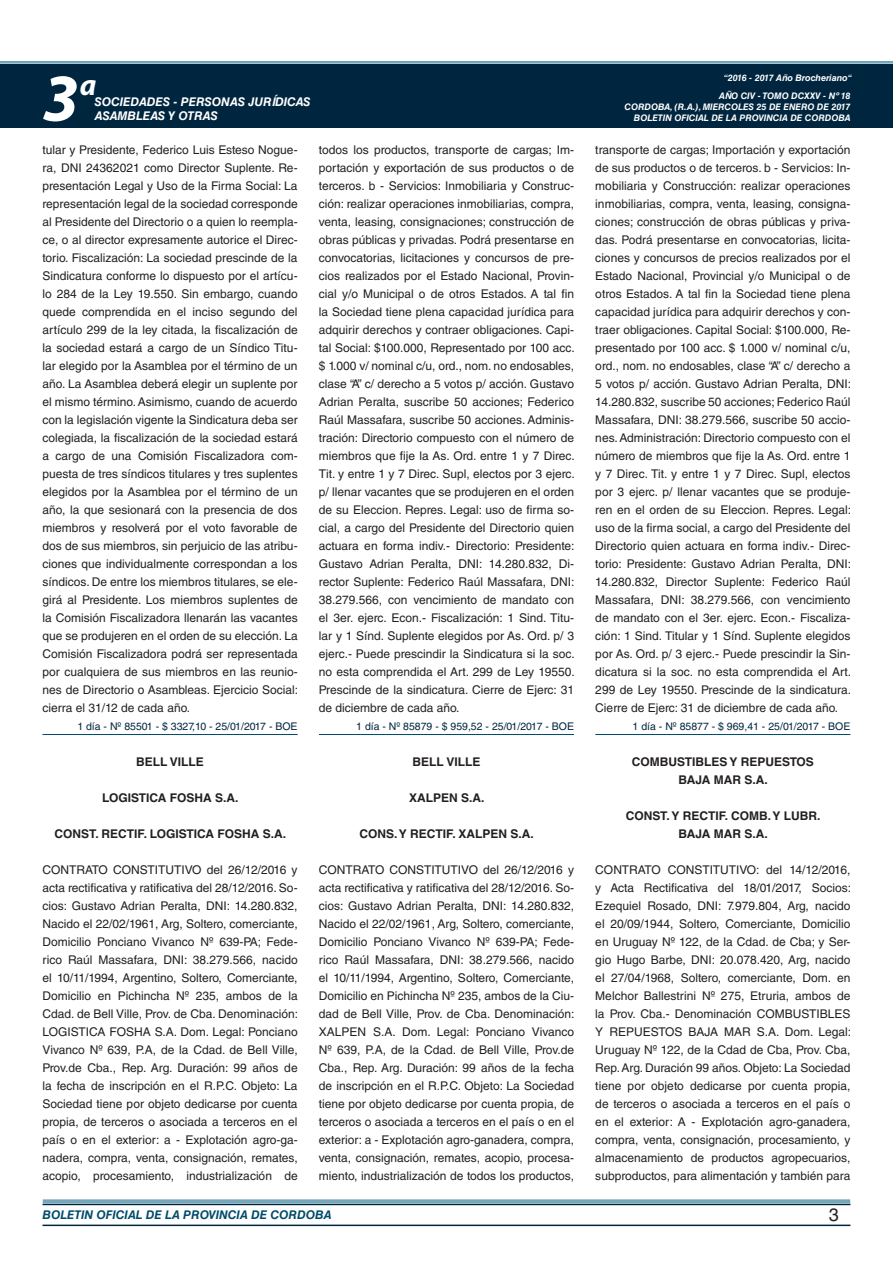
<style>
.page{position:relative;width:893px;height:1263px;background:#fff}
.page>*{position:absolute;margin:0;border:0;box-sizing:border-box;transform-origin:0 0}
.t1{font:italic 700 67.5px "Myriad Pro";color:#fff}
.t2{font:italic 700 30px "Myriad Pro";color:#fff}
.t3{font:18px "Helvetica LT Std";color:#231f20}
.TEXTO_BASE{font:12px/18px "Helvetica LT Std";color:#231f20;text-align:justify}
.RESUELVE{font:700 12px "Helvetica LT Std";color:#231f20}
.t4{font:italic 700 12px "Helvetica LT Std";color:#fff}
.t5{font:italic 700 12px "Helvetica LT Std";color:#004b6c}
.FECHA_DE_VENCIMIENTO{font:10.5px "Helvetica LT Std";color:#00263f}
.t6{font:italic 700 9px/10.8px "Helvetica LT Std";color:#fff;text-align:right}
</style>
<div class="page">
<div style="left:0;top:61px;width:893px;height:6px;background:#fff;opacity:.75"></div>
<div style="left:0;top:64px;width:893px;height:64px;background:#00263f"></div>
<hr style="left:43px;top:1224px;width:807px;height:2px;background:#00263f">
<div style="left:42px;top:1198px;width:809px;height:8px;background:#fff;opacity:.75"></div>
<hr style="left:43px;top:734px;width:255px;height:1px;background:#004b6c">
<hr style="left:319px;top:734px;width:255px;height:1px;background:#004b6c">
<hr style="left:595px;top:734px;width:255px;height:1px;background:#004b6c">
<h1 class="t1" style="left:43px;top:54px;width:38px">3</h1>
<h2 class="t2" style="left:80px;top:66px;width:18px">a</h2>
<p class="t4" style="left:95px;top:94px;width:217px">SOCIEDADES - PERSONAS JURÍDICAS</p>
<p class="t4" style="left:95px;top:109px;width:125px">ASAMBLEAS Y OTRAS</p>
<p class="TEXTO_BASE" style="left:43px;top:141px;width:257px">tular y Presidente, Federico Luis Esteso Nogue&shy;ra, DNI 24362021 como Director Suplente. Re&shy;presentación Legal y Uso de la Firma Social: La representación legal de la sociedad corresponde al Presidente del Directorio o a quien lo reempla&shy;ce, o al director expresamente autorice el Direc&shy;torio. Fiscalización: La sociedad prescinde de la Sindicatura conforme lo dispuesto por el artícu&shy;lo 284 de la Ley 19.550. Sin embargo, cuando quede comprendida en el inciso segundo del artículo 299 de la ley citada, la fiscalización de la sociedad estará a cargo de un Síndico Titu&shy;lar elegido por la Asamblea por el término de un año. La Asamblea deberá elegir un suplente por el mismo término. Asimismo, cuando de acuerdo con la legislación vigente la Sindicatura deba ser colegiada, la fiscalización de la sociedad estará a cargo de una Comisión Fiscalizadora com&shy;puesta de tres síndicos titulares y tres suplentes elegidos por la Asamblea por el término de un año, la que sesionará con la presencia de dos miembros y resolverá por el voto favorable de dos de sus miembros, sin perjuicio de las atribu&shy;ciones que individualmente correspondan a los síndicos. De entre los miembros titulares, se ele&shy;girá al Presidente. Los miembros suplentes de la Comisión Fiscalizadora llenarán las vacantes que se produjeren en el orden de su elección. La Comisión Fiscalizadora podrá ser representada por cualquiera de sus miembros en las reunio&shy;nes de Directorio o Asambleas. Ejercicio Social: cierra el 31/12 de cada año.</p>
<p class="FECHA_DE_VENCIMIENTO" style="left:77px;top:720px;width:222px">1 día - Nº 85501 - $ 3327,10 - 25/01/2017 - BOE</p>
<p class="RESUELVE" style="left:136px;top:754px;width:69px">BELL VILLE</p>
<p class="RESUELVE" style="left:102px;top:790px;width:138px">LOGISTICA FOSHA S.A.</p>
<p class="RESUELVE" style="left:55px;top:826px;width:233px">CONST. RECTIF. LOGISTICA FOSHA S.A.</p>
<p class="TEXTO_BASE" style="left:43px;top:861px;width:257px">CONTRATO CONSTITUTIVO del 26/12/2016 y acta rectificativa y ratificativa del 28/12/2016. So&shy;cios: Gustavo Adrian Peralta, DNI: 14.280.832, Nacido el 22/02/1961, Arg, Soltero, comerciante, Domicilio Ponciano Vivanco Nº 639-PA; Fede&shy;rico Raúl Massafara, DNI: 38.279.566, nacido el 10/11/1994, Argentino, Soltero, Comerciante, Domicilio en Pichincha Nº 235, ambos de la Cdad. de Bell Ville, Prov. de Cba. Denominación:<br>LOGISTICA FOSHA S.A. Dom. Legal: Ponciano Vivanco Nº 639, P.A, de la Cdad. de Bell Ville, Prov.de Cba., Rep. Arg. Duración: 99 años de la fecha de inscripción en el R.P.C. Objeto: La Sociedad tiene por objeto dedicarse por cuenta propia, de terceros o asociada a terceros en el país o en el exterior: a - Explotación agro-ga&shy;nadera, compra, venta, consignación, remates, acopio, procesamiento, industrialización de</p>
<p class="TEXTO_BASE" style="left:319px;top:141px;width:257px">todos los productos, transporte de cargas; Im&shy;portación y exportación de sus productos o de terceros. b - Servicios: Inmobiliaria y Construc&shy;ción: realizar operaciones inmobiliarias, compra, venta, leasing, consignaciones; construcción de obras públicas y privadas. Podrá presentarse en convocatorias, licitaciones y concursos de pre&shy;cios realizados por el Estado Nacional, Provin&shy;cial y/o Municipal o de otros Estados. A tal fin la Sociedad tiene plena capacidad jurídica para adquirir derechos y contraer obligaciones. Capi&shy;tal Social: $100.000, Representado por 100 acc. $ 1.000 v/ nominal c/u, ord., nom. no endosables, clase “A” c/ derecho a 5 votos p/ acción. Gustavo Adrian Peralta, suscribe 50 acciones; Federico Raúl Massafara, suscribe 50 acciones. Adminis&shy;tración: Directorio compuesto con el número de miembros que fije la As. Ord. entre 1 y 7 Direc.<br>Tit. y entre 1 y 7 Direc. Supl, electos por 3 ejerc. p/ llenar vacantes que se produjeren en el orden de su Eleccion. Repres. Legal: uso de firma so&shy;cial, a cargo del Presidente del Directorio quien actuara en forma indiv.- Directorio: Presidente:<br>Gustavo Adrian Peralta, DNI: 14.280.832, Di&shy;rector Suplente: Federico Raúl Massafara, DNI:<br>38.279.566, con vencimiento de mandato con el 3er. ejerc. Econ.- Fiscalización: 1 Sind. Titu&shy;lar y 1 Sínd. Suplente elegidos por As. Ord. p/ 3 ejerc.- Puede prescindir la Sindicatura si la soc. no esta comprendida el Art. 299 de Ley 19550.<br>Prescinde de la sindicatura. Cierre de Ejerc: 31 de diciembre de cada año.</p>
<p class="FECHA_DE_VENCIMIENTO" style="left:356px;top:720px;width:219px">1 día - Nº 85879 - $ 959,52 - 25/01/2017 - BOE</p>
<p class="RESUELVE" style="left:413px;top:754px;width:69px">BELL VILLE</p>
<p class="RESUELVE" style="left:409px;top:790px;width:77px">XALPEN S.A.</p>
<p class="RESUELVE" style="left:359px;top:826px;width:176px">CONS. Y RECTIF. XALPEN S.A.</p>
<p class="TEXTO_BASE" style="left:319px;top:861px;width:257px">CONTRATO CONSTITUTIVO del 26/12/2016 y acta rectificativa y ratificativa del 28/12/2016. So&shy;cios: Gustavo Adrian Peralta, DNI: 14.280.832, Nacido el 22/02/1961, Arg, Soltero, comerciante, Domicilio Ponciano Vivanco Nº 639-PA; Fede&shy;rico Raúl Massafara, DNI: 38.279.566, nacido el 10/11/1994, Argentino, Soltero, Comerciante, Domicilio en Pichincha Nº 235, ambos de la Ciu&shy;dad de Bell Ville, Prov. de Cba. Denominación:<br>XALPEN S.A. Dom. Legal: Ponciano Vivanco Nº 639, P.A, de la Cdad. de Bell Ville, Prov.de Cba., Rep. Arg. Duración: 99 años de la fecha de inscripción en el R.P.C. Objeto: La Sociedad tiene por objeto dedicarse por cuenta propia, de terceros o asociada a terceros en el país o en el exterior: a - Explotación agro-ganadera, compra, venta, consignación, remates, acopio, procesa&shy;miento, industrialización de todos los productos,</p>
<p class="t6" style="left:724px;top:72px;width:130px">“2016 - 2017 Año Brocheriano“</p>
<p class="t6" style="left:624px;top:91px;width:227px">AÑO CIV - TOMO DCXXV - Nº 18<br>CORDOBA, (R.A.), MIERCOLES 25 DE ENERO DE 2017<br>BOLETIN OFICIAL DE LA PROVINCIA DE CORDOBA</p>
<p class="TEXTO_BASE" style="left:595px;top:141px;width:257px">transporte de cargas; Importación y exportación de sus productos o de terceros. b - Servicios: In&shy;mobiliaria y Construcción: realizar operaciones inmobiliarias, compra, venta, leasing, consigna&shy;ciones; construcción de obras públicas y priva&shy;das. Podrá presentarse en convocatorias, licita&shy;ciones y concursos de precios realizados por el Estado Nacional, Provincial y/o Municipal o de otros Estados. A tal fin la Sociedad tiene plena capacidad jurídica para adquirir derechos y con&shy;traer obligaciones. Capital Social: $100.000, Re&shy;presentado por 100 acc. $ 1.000 v/ nominal c/u, ord., nom. no endosables, clase “A” c/ derecho a 5 votos p/ acción. Gustavo Adrian Peralta, DNI:<br>14.280.832, suscribe 50 acciones; Federico Raúl Massafara, DNI: 38.279.566, suscribe 50 accio&shy;nes. Administración: Directorio compuesto con el número de miembros que fije la As. Ord. entre 1 y 7 Direc. Tit. y entre 1 y 7 Direc. Supl, electos por 3 ejerc. p/ llenar vacantes que se produje&shy;ren en el orden de su Eleccion. Repres. Legal: uso de la firma social, a cargo del Presidente del Directorio quien actuara en forma indiv.- Direc&shy;torio: Presidente: Gustavo Adrian Peralta, DNI:<br>14.280.832, Director Suplente: Federico Raúl Massafara, DNI: 38.279.566, con vencimiento de mandato con el 3er. ejerc. Econ.- Fiscaliza&shy;ción: 1 Sind. Titular y 1 Sínd. Suplente elegidos por As. Ord. p/ 3 ejerc.- Puede prescindir la Sin&shy;dicatura si la soc. no esta comprendida el Art.<br>299 de Ley 19550. Prescinde de la sindicatura.<br>Cierre de Ejerc: 31 de diciembre de cada año.</p>
<p class="FECHA_DE_VENCIMIENTO" style="left:633px;top:720px;width:219px">1 día - Nº 85877 - $ 969,41 - 25/01/2017 - BOE</p>
<p class="RESUELVE" style="left:632px;top:754px;width:184px">COMBUSTIBLES Y REPUESTOS</p>
<p class="RESUELVE" style="left:678px;top:772px;width:91px">BAJA MAR S.A.</p>
<p class="RESUELVE" style="left:626px;top:808px;width:196px">CONST. Y RECTIF. COMB. Y LUBR.</p>
<p class="RESUELVE" style="left:678px;top:826px;width:91px">BAJA MAR S.A.</p>
<p class="TEXTO_BASE" style="left:595px;top:861px;width:257px">CONTRATO CONSTITUTIVO: del 14/12/2016, y Acta Rectificativa del 18/01/2017, Socios:<br>Ezequiel Rosado, DNI: 7.979.804, Arg, nacido el 20/09/1944, Soltero, Comerciante, Domicilio en Uruguay Nº 122, de la Cdad. de Cba; y Ser&shy;gio Hugo Barbe, DNI: 20.078.420, Arg, nacido el 27/04/1968, Soltero, comerciante, Dom. en Melchor Ballestrini Nº 275, Etruria, ambos de la Prov. Cba.- Denominación COMBUSTIBLES Y REPUESTOS BAJA MAR S.A. Dom. Legal:<br>Uruguay Nº 122, de la Cdad de Cba, Prov. Cba, Rep. Arg. Duración 99 años. Objeto: La Sociedad tiene por objeto dedicarse por cuenta propia, de terceros o asociada a terceros en el país o en el exterior: A - Explotación agro-ganadera, compra, venta, consignación, procesamiento, y almacenamiento de productos agropecuarios, subproductos, para alimentación y también para</p>
<p class="t5" style="left:43px;top:1208px;width:290px">BOLETIN OFICIAL DE LA PROVINCIA DE CORDOBA</p>
<h3 class="t3" style="left:829px;top:1204px;width:12px">3</h3>
</div>
